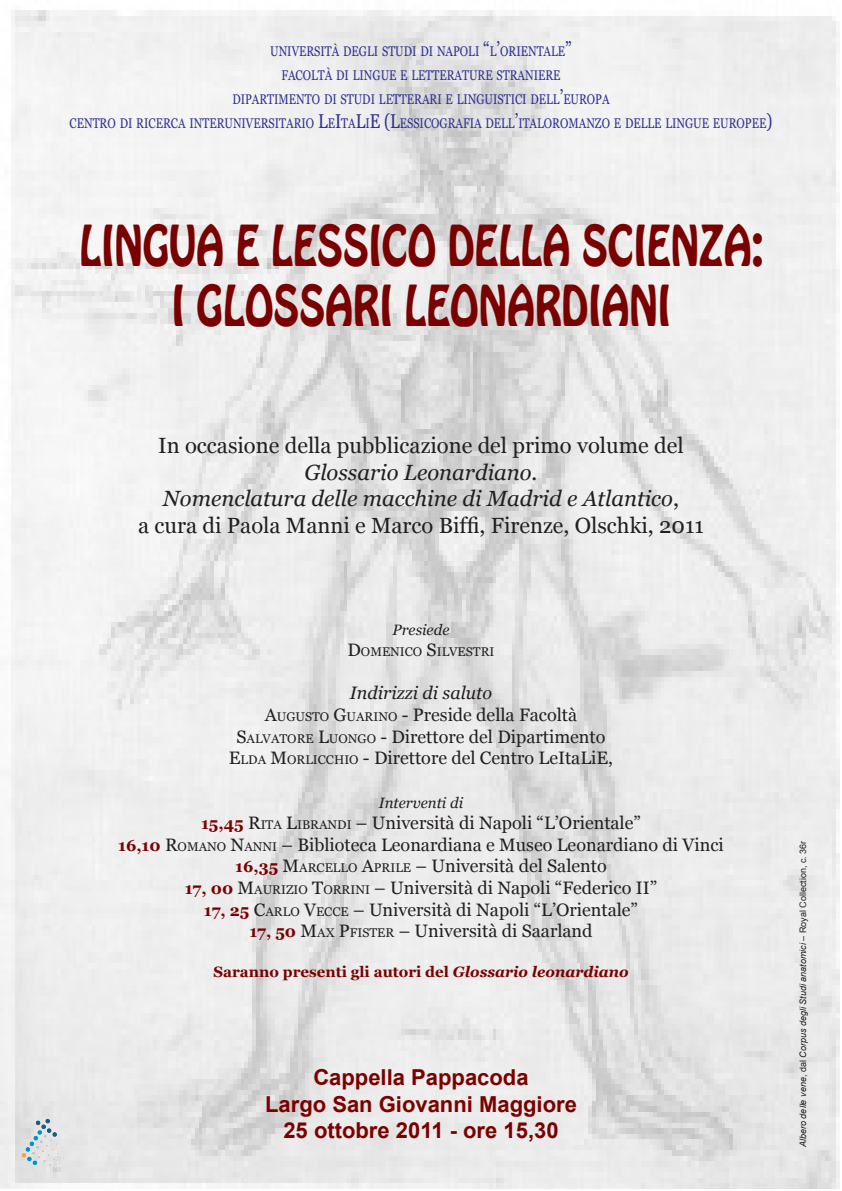
<style>
.page{position:relative;width:842px;height:1191px;background:#fff}
.page>*{position:absolute;margin:0;border:0;box-sizing:border-box;transform-origin:0 0}
.t1{font:50px "Hobo";color:#790100;scale:.8 1}
.t2{font:22px "Georgia";color:#231f20}
.t3{font:italic 22px "Georgia";color:#231f20}
.t4{font:700 22px "Arial";color:#790100}
.t5{font:18px "Georgia";color:#231f20}
.t6{font:italic 18px "Georgia";color:#231f20}
.t7{font:700 15px "Georgia";color:#790100}
.t8{font:italic 15px "Georgia";color:#231f20}
.t9{font:14px "Georgia";color:#2e2f90;scale:.8 1}
.t10{font:12.6px "Georgia";color:#231f20}
.t11{font:italic 9px "Arial";color:#231f20}
.s1{font-size:20px}
.s2{font-style:normal}
.s3{font-size:18px}
.s4{font-style:inherit}
.s5{font-size:12.6px}
.s6{font-weight:700;font-size:16px;color:#790100}
.s7{font-style:italic}
</style>
<div class="page">
<img style="left:0;top:10px;width:839px;height:1178px">
<img style="left:35px;top:1118px;width:17px;height:15px">
<p class="t9" style="left:270px;top:43px;width:378px">UNIVERSITÀ DEGLI STUDI DI NAPOLI <span class="s1">“</span>L<span class="s1">’</span>ORIENTALE<span class="s1">”</span></p>
<p class="t9" style="left:281px;top:67px;width:350px">FACOLTÀ DI LINGUE E LETTERATURE STRANIERE</p>
<p class="t9" style="left:232px;top:91px;width:473px">DIPARTIMENTO DI STUDI LETTERARI E LINGUISTICI DELL<span class="s1">’</span>EUROPA</p>
<p class="t9" style="left:70px;top:115px;width:880px">CENTRO DI RICERCA INTERUNIVERSITARIO <span class="s1">L</span>E<span class="s1">I</span>TA<span class="s1">L</span>I<span class="s1">E (L</span>ESSICOGRAFIA DELL<span class="s1">’</span>ITALOROMANZO E DELLE LINGUE EUROPEE<span class="s1">)</span></p>
<p class="t1" style="left:79px;top:211px;width:856px">LINGUA E LESSICO DELLA SCIENZA:</p>
<p class="t1" style="left:172px;top:271px;width:625px">I GLOSSARI LEONARDIANI</p>
<p class="t2" style="left:158px;top:432px;width:527px">In occasione della pubblicazione del primo volume del</p>
<p class="t3" style="left:304px;top:458px;width:235px">Glossario Leonardiano.</p>
<p class="t3" style="left:163px;top:485px;width:518px">Nomenclatura delle macchine di Madrid e Atlantico<span class="s2">,</span></p>
<p class="t2" style="left:138px;top:511px;width:567px">a cura di Paola Manni e Marco Biffi, Firenze, Olschki, 2011</p>
<p class="t8" style="left:393px;top:620px;width:58px">Presiede</p>
<p class="t10" style="left:347px;top:644px;width:149px"><span class="s3">D</span>OMENICO <span class="s3">S</span>ILVESTRI</p>
<p class="t6" style="left:350px;top:682px;width:144px">Indirizzi di saluto</p>
<p class="t5" style="left:265px;top:704px;width:314px"><span class="s4">A</span><span class="s5">UGUSTO</span> <span class="s4">G</span><span class="s5">UARINO</span> <span class="s4">-</span> Preside della Facoltà</p>
<p class="t5" style="left:236px;top:725px;width:370px"><span class="s4">S</span><span class="s5">ALVATORE</span> <span class="s4">L</span><span class="s5">UONGO</span> <span class="s4">-</span> Direttore del Dipartimento</p>
<p class="t5" style="left:229px;top:747px;width:386px"><span class="s4">E</span><span class="s5">LDA</span> <span class="s4">M</span><span class="s5">ORLICCHIO</span> <span class="s4">-</span> Direttore del Centro LeItaLiE,</p>
<p class="t8" style="left:379px;top:793px;width:86px">Interventi di</p>
<p class="t5" style="left:201px;top:812px;width:441px"><span class="s6">15,45</span> <span class="s4">R</span><span class="s5">ITA</span> <span class="s4">L</span><span class="s5">IBRANDI</span> <span class="s4">–</span> Università di Napoli “L’Orientale”</p>
<p class="t5" style="left:118px;top:833px;width:607px"><span class="s6">16,10</span> <span class="s4">R</span><span class="s5">OMANO</span> <span class="s4">N</span><span class="s5">ANNI</span> <span class="s4">–</span> Biblioteca Leonardiana e Museo Leonardiano di Vinci</p>
<p class="t5" style="left:235px;top:855px;width:373px"><span class="s6">16,35</span> <span class="s4">M</span><span class="s5">ARCELLO</span> <span class="s4">A</span><span class="s5">PRILE</span> <span class="s4">–</span> Università del Salento</p>
<p class="t5" style="left:185px;top:877px;width:474px"><span class="s6">17, 00</span> <span class="s4">M</span><span class="s5">AURIZIO</span> <span class="s4">T</span><span class="s5">ORRINI</span> <span class="s4">–</span> Università di Napoli “Federico II”</p>
<p class="t5" style="left:204px;top:898px;width:436px"><span class="s6">17, 25</span> <span class="s4">C</span><span class="s5">ARLO</span> <span class="s4">V</span><span class="s5">ECCE</span> <span class="s4">–</span> Università di Napoli “L’Orientale”</p>
<p class="t5" style="left:249px;top:920px;width:345px"><span class="s6">17, 50</span> <span class="s4">M</span><span class="s5">AX</span> <span class="s4">P</span><span class="s5">FISTER</span> <span class="s4">–</span> Università di Saarland</p>
<p class="t7" style="left:213px;top:962px;width:417px">Saranno presenti gli autori del <span class="s7">Glossario leonardiano</span></p>
<p class="t4" style="left:313px;top:1063px;width:217px">Cappella Pappacoda</p>
<p class="t4" style="left:265px;top:1089px;width:313px">Largo San Giovanni Maggiore</p>
<p class="t4" style="left:283px;top:1115px;width:277px">25 ottobre 2011 - ore 15,30</p>
<p class="t11" style="left:797px;top:1147px;width:308px;rotate:-90deg">Albero delle vene<span class="s2">, dal</span> Corpus degli Studi anatomici <span class="s2">– Royal Collection, c. 36r</span></p>
</div>
